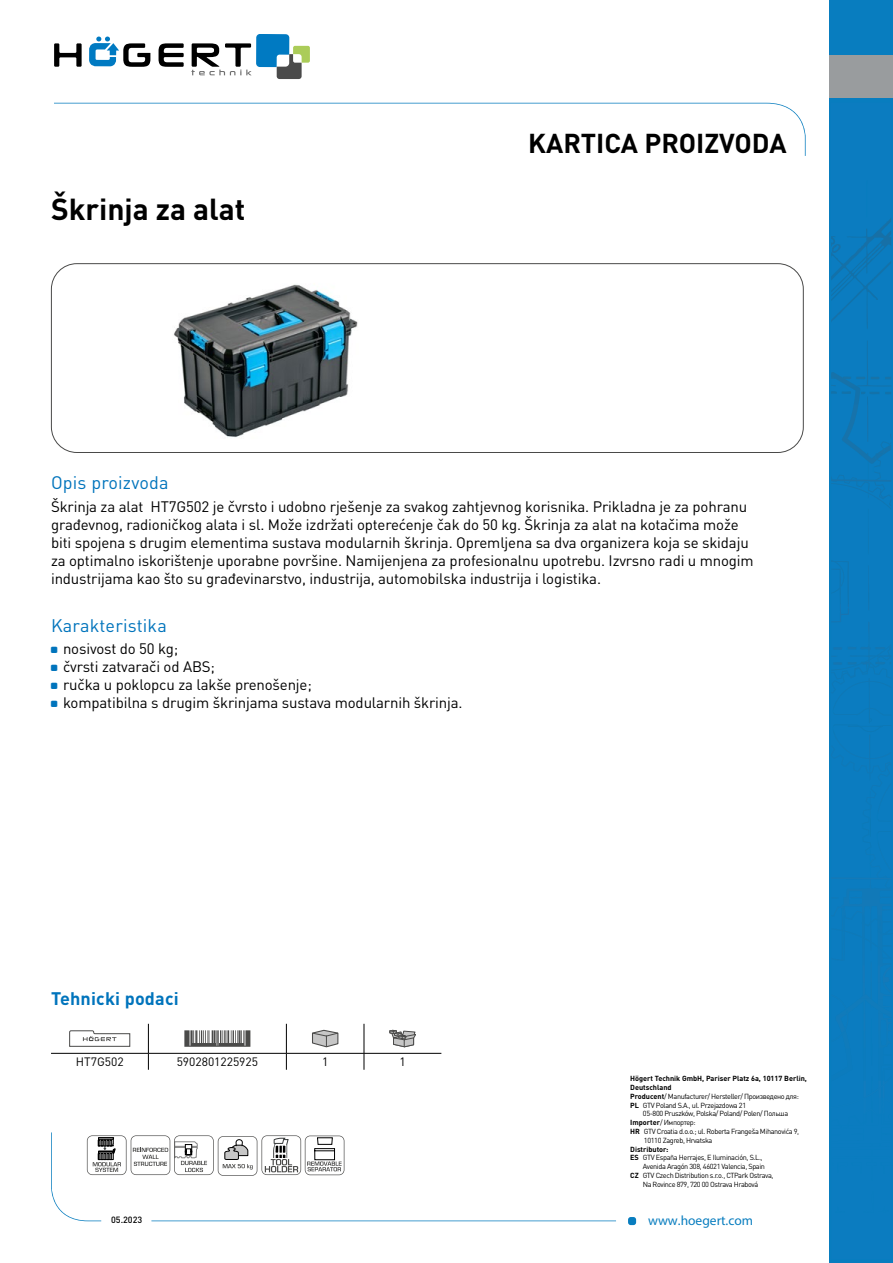
<style>
.page{position:relative;width:893px;height:1263px;background:#fff}
.page>*{position:absolute;margin:0;border:0;box-sizing:border-box;transform-origin:0 0}
.t1{font:700 30px "DIN Pro";color:#000}
.t2{font:700 27px "DIN Pro";color:#000}
.t3{font:18px "DIN Pro";letter-spacing:.01em;color:#0074bc}
.t4{font:700 18px "DIN Pro";letter-spacing:.01em;color:#0074bc}
.t5{font:15px/18px "DIN Pro";letter-spacing:-.01em;color:#000}
.t6{font:13.5px "Myriad Pro";color:#087dbf}
.t7{font:12px "DIN Pro";color:#000}
.t8{font:500 9px "DIN Pro";color:#000}
.t9{font:7.35px "DIN Pro";letter-spacing:-.05em;color:#000}
.t10{font:700 7.35px "DIN Pro";color:#000}
.s1{font-weight:700}
</style>
<div class="page">
<svg style="left:54px;top:43px;width:28px;height:24px"></svg>
<svg style="left:159px;top:43px;width:25px;height:24px"></svg>
<svg style="left:89px;top:37px;width:61px;height:30px"></svg>
<svg style="left:191px;top:34px;width:119px;height:45px"></svg>
<svg style="left:54px;top:103px;width:752px;height:53px"></svg>
<div style="left:628px;top:1217px;width:8px;height:8px;background:#087dbf;border-radius:3px"></div>
<svg style="left:51px;top:1132px;width:565px;height:89px"></svg>
<div style="left:830px;top:0;width:63px;height:1263px;background:#087dbf"></div>
<img style="left:831px;top:273px;width:50px;height:56px">
<img style="left:867px;top:222px;width:24px;height:44px">
<img style="left:831px;top:222px;width:56px;height:42px">
<svg style="left:831px;top:341px;width:60px;height:565px"></svg>
<img style="left:863px;top:906px;width:28px;height:76px">
<img style="left:831px;top:877px;width:60px;height:2px">
<img style="left:848px;top:647px;width:43px;height:3px">
<div style="left:830px;top:56px;width:63px;height:42px;background:#999c9e"></div>
<div style="left:51px;top:263px;width:753px;height:190px;border:1px solid #4a4a49;border-radius:26px"></div>
<img style="left:174px;top:284px;width:184px;height:154px">
<svg style="left:87px;top:1135px;width:257px;height:41px"></svg>
<hr style="left:51px;top:1053px;width:97px;height:1px;background:#000">
<hr style="left:148px;top:1053px;width:138px;height:1px;background:#000">
<svg style="left:148px;top:1024px;width:1px;height:46px"></svg>
<svg style="left:286px;top:1024px;width:1px;height:46px"></svg>
<hr style="left:364px;top:1053px;width:77px;height:1px;background:#000">
<svg style="left:364px;top:1024px;width:1px;height:46px"></svg>
<hr style="left:286px;top:1053px;width:78px;height:1px;background:#000">
<svg style="left:69px;top:1030px;width:61px;height:17px"></svg>
<svg style="left:184px;top:1030px;width:66px;height:17px"></svg>
<svg style="left:312px;top:1030px;width:26px;height:17px"></svg>
<svg style="left:389px;top:1030px;width:27px;height:17px"></svg>
<h1 class="t1" style="left:51px;top:184px;width:196px">Škrinja za alat</h1>
<h2 class="t2" style="left:528px;top:121px;width:260px">KARTICA PROIZVODA</h2>
<p class="t3" style="left:51px;top:471px;width:119px">Opis proizvoda</p>
<p class="t5" style="left:51px;top:497px;width:704px">Škrinja za alat HT7G502 je čvrsto i udobno rješenje za svakog zahtjevnog korisnika. Prikladna je za pohranu građevnog, radioničkog alata i sl. Može izdržati opterećenje čak do 50 kg. Škrinja za alat na kotačima može biti spojena s drugim elementima sustava modularnih škrinja. Opremljena sa dva organizera koja se skidaju za optimalno iskorištenje uporabne površine. Namijenjena za profesionalnu upotrebu. Izvrsno radi u mnogim industrijama kao što su građevinarstvo, industrija, automobilska industrija i logistika.</p>
<p class="t3" style="left:51px;top:613px;width:117px">Karakteristika</p>
<p class="t5" style="left:63px;top:639px;width:401px">nosivost do 50 kg;<br>čvrsti zatvarači od ABS;<br>ručka u poklopcu za lakše prenošenje;<br>kompatibilna s drugim škrinjama sustava modularnih škrinja.</p>
<p class="t4" style="left:51px;top:983px;width:129px">Tehnicki podaci</p>
<p class="t7" style="left:76px;top:1054px;width:49px">HT7G502</p>
<p class="t7" style="left:177px;top:1054px;width:83px">5902801225925</p>
<p class="t7" style="left:322px;top:1054px;width:8px">1</p>
<p class="t7" style="left:400px;top:1054px;width:8px">1</p>
<p class="t10" style="left:630px;top:1072px;width:178px">Högert Technik GmbH, Pariser Platz 6a, 10117 Berlin,</p>
<p class="t10" style="left:630px;top:1081px;width:43px">Deutschland</p>
<p class="t9" style="left:630px;top:1091px;width:170px"><span class="s1">Producent</span>/ Manufacturer/ Hersteller/ Произведено для:</p>
<p class="t9" style="left:630px;top:1100px;width:117px"><span class="s1">PL</span> GTV Poland S.A., ul. Przejazdowa 21</p>
<p class="t9" style="left:643px;top:1109px;width:147px">05-800 Pruszków, Polska/ Poland/ Polen/ Польша</p>
<p class="t9" style="left:630px;top:1117px;width:67px"><span class="s1">Importer</span>/ Импортер:</p>
<p class="t9" style="left:630px;top:1126px;width:171px"><span class="s1">HR</span> GTV Croatia d.o.o.; ul. Roberta Frangeša Mihanovića 9,</p>
<p class="t9" style="left:644px;top:1135px;width:70px">10110 Zagreb, Hrvatska</p>
<p class="t10" style="left:630px;top:1143px;width:40px">Distributor:</p>
<p class="t9" style="left:630px;top:1153px;width:134px"><span class="s1">ES</span> GTV España Herrajes, E Iluminación, S.L.,</p>
<p class="t9" style="left:643px;top:1161px;width:124px">Avenida Aragón 308, 46021 Valencia, Spain</p>
<p class="t9" style="left:630px;top:1170px;width:145px"><span class="s1">CZ</span> GTV Czech Distribution s.r.o., CTPark Ostrava,</p>
<p class="t9" style="left:643px;top:1179px;width:117px">Na Rovince 879, 720 00 Ostrava Hrabová</p>
<p class="t8" style="left:111px;top:1213px;width:33px">05.2023</p>
<p class="t6" style="left:648px;top:1212px;width:107px">www.hoegert.com</p>
</div>
